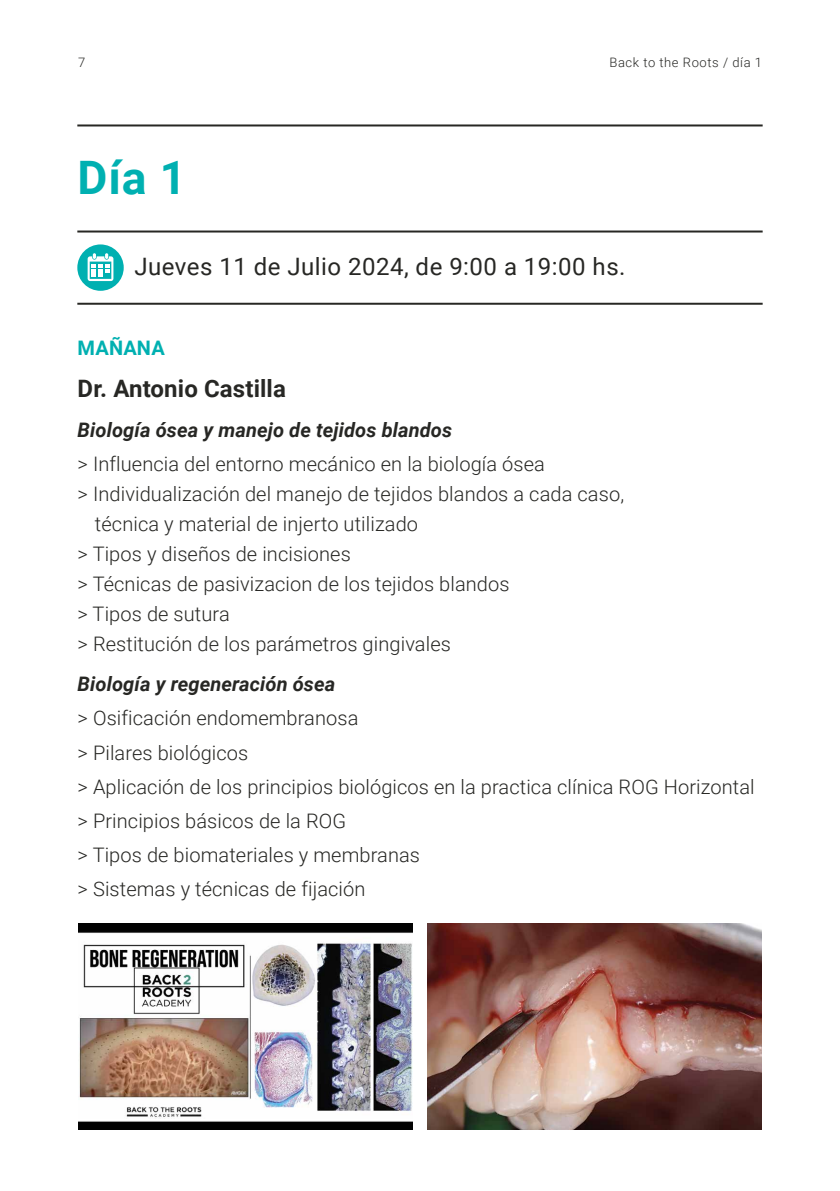
<style>
.page{position:relative;width:840px;height:1191px;background:#fff}
.page>*{position:absolute;margin:0;border:0;box-sizing:border-box;transform-origin:0 0}
.t1{font:700 46.2px "Roboto";color:#00b0b1}
.t2{font:24px "Roboto";letter-spacing:.02em;color:#272724}
.t3{font:700 24px "Roboto";letter-spacing:.005em;color:#272724}
.t4{font:300 20px/34px "Roboto";letter-spacing:.005em;color:#272724}
.t5{font:italic 700 20px "Roboto";letter-spacing:.005em;color:#272724}
.t6{font:700 20px "Roboto";letter-spacing:.015em;color:#00b0b1}
.t7{font:300 13px "Roboto";letter-spacing:.04em;color:#272724}
</style>
<div class="page">
<hr style="left:77px;top:124px;width:685px;height:2px;background:#272724">
<hr style="left:77px;top:230px;width:685px;height:2px;background:#272724">
<hr style="left:77px;top:303px;width:685px;height:2px;background:#272724">
<img style="left:79px;top:923px;width:334px;height:206px">
<img style="left:427px;top:923px;width:334px;height:206px">
<svg style="left:77px;top:244px;width:47px;height:47px"></svg>
<svg style="left:88px;top:253px;width:25px;height:28px"></svg>
<p class="t7" style="left:78px;top:54px;width:9px">7</p>
<h1 class="t1" style="left:78px;top:145px;width:110px">Día 1</h1>
<p class="t7" style="left:609px;top:54px;width:154px">Back to the Roots / día 1</p>
<p class="t2" style="left:134px;top:250px;width:492px">Jueves 11 de Julio 2024, de 9:00 a 19:00 hs.</p>
<p class="t6" style="left:78px;top:334px;width:89px">MAÑANA</p>
<p class="t3" style="left:78px;top:372px;width:210px">Dr. Antonio Castilla</p>
<p class="t5" style="left:78px;top:416px;width:376px">Biología ósea y manejo de tejidos blandos</p>
<p class="t4" style="left:78px;top:446px;width:468px">&gt; Influencia del entorno mecánico en la biología ósea</p>
<p class="t4" style="left:78px;top:476px;width:547px">&gt; Individualización del manejo de tejidos blandos a cada caso,</p>
<p class="t4" style="left:95px;top:506px;width:324px">técnica y material de injerto utilizado</p>
<p class="t4" style="left:78px;top:536px;width:274px">&gt; Tipos y diseños de incisiones</p>
<p class="t4" style="left:78px;top:566px;width:433px">&gt; Técnicas de pasivizacion de los tejidos blandos</p>
<p class="t4" style="left:78px;top:596px;width:153px">&gt; Tipos de sutura</p>
<p class="t4" style="left:78px;top:626px;width:374px">&gt; Restitución de los parámetros gingivales</p>
<p class="t5" style="left:78px;top:670px;width:259px">Biología y regeneración ósea</p>
<p class="t4" style="left:78px;top:700px;width:678px">&gt; Osificación endomembranosa<br>&gt; Pilares biológicos<br>&gt; Aplicación de los principios biológicos en la practica clínica ROG Horizontal &gt; Principios básicos de la ROG<br>&gt; Tipos de biomateriales y membranas<br>&gt; Sistemas y técnicas de fijación</p>
</div>
